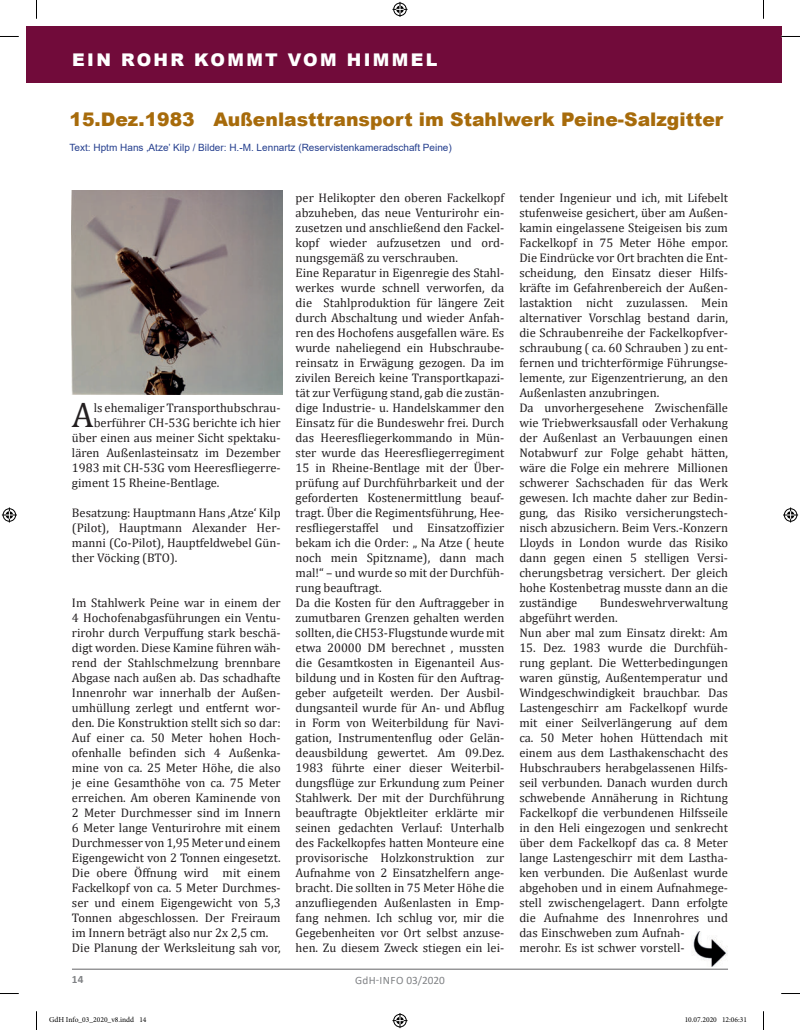
<style>
.page{position:relative;width:800px;height:1030px;background:#fff}
.page>*{position:absolute;margin:0;border:0;box-sizing:border-box;transform-origin:0 0}
.t1{font:35px "Cambria";color:#231f20}
.t2{font:900 18.75px "Arial";color:#a76b0b}
.t3{font:900 17.5px "Arial";letter-spacing:.135em;color:#fff}
.t4{font:12.5px/15px "Cambria";color:#231f20}
.t5{font:11.25px "Calibri";letter-spacing:.02em;color:#808285}
.t6{font:700 11.25px "Calibri";color:#808285}
.t7{font:10px "Arial";color:#253f8e}
.t8{font:7.5px "Minion Pro";color:#000}
</style>
<div class="page">
<hr style="left:72px;top:968px;width:655px;height:1px;background:#636366">
<div style="left:26px;top:26px;width:755px;height:57px;background:#710b3a"></div>
<img style="left:72px;top:190px;width:210px;height:204px">
<img style="left:693px;top:931px;width:34px;height:35px">
<svg style="left:0;top:36px;width:19px;height:1px"></svg>
<svg style="left:781px;top:36px;width:18px;height:1px"></svg>
<svg style="left:0;top:993px;width:19px;height:1px"></svg>
<svg style="left:781px;top:993px;width:18px;height:1px"></svg>
<svg style="left:36px;top:0;width:1px;height:19px"></svg>
<svg style="left:36px;top:1011px;width:1px;height:19px"></svg>
<svg style="left:763px;top:0;width:1px;height:19px"></svg>
<svg style="left:763px;top:1011px;width:1px;height:19px"></svg>
<svg style="left:392px;top:2px;width:15px;height:15px"></svg>
<svg style="left:392px;top:1013px;width:15px;height:15px"></svg>
<svg style="left:2px;top:507px;width:15px;height:15px"></svg>
<svg style="left:783px;top:507px;width:14px;height:15px"></svg>
<h3 class="t3" style="left:72px;top:53px;width:366px">EIN ROHR KOMMT VOM HIMMEL</h3>
<h2 class="t2" style="left:70px;top:112px;width:655px">15.Dez.1983 Außenlasttransport im Stahlwerk Peine-Salzgitter</h2>
<p class="t7" style="left:70px;top:140px;width:383px">Text: Hptm Hans ‚Atze’ Kilp / Bilder: H.-M. Lennartz (Reservistenkameradschaft Peine)</p>
<h1 class="t1" style="left:72px;top:402px;width:23px">A</h1>
<p class="t4" style="left:94px;top:400px;width:188px">ls ehemaliger Transporthubschrau-</p>
<p class="t4" style="left:94px;top:415px;width:188px">berführer CH-53G berichte ich hier</p>
<p class="t4" style="left:72px;top:430px;width:210px">über einen aus meiner Sicht spektaku-</p>
<p class="t4" style="left:72px;top:445px;width:210px">lären Außenlasteinsatz im Dezember</p>
<p class="t4" style="left:72px;top:460px;width:210px">1983 mit CH-53G vom Heeresfliegerre-</p>
<p class="t4" style="left:72px;top:475px;width:149px">giment 15 Rheine-Bentlage.</p>
<p class="t4" style="left:72px;top:505px;width:210px;text-align:justify">Besatzung: Hauptmann Hans ‚Atze‘ Kilp (Pilot), Hauptmann Alexander Her&shy;manni (Co-Pilot), Hauptfeldwebel Gün&shy;ther Vöcking (BTO).</p>
<p class="t4" style="left:72px;top:595px;width:210px">Im Stahlwerk Peine war in einem der 4 Hochofenabgasführungen ein Ventu&shy;rirohr durch Verpuffung stark beschä&shy;digt worden. Diese Kamine führen wäh&shy;rend der Stahlschmelzung brennbare Abgase nach außen ab. Das schadhafte Innenrohr war innerhalb der Außen&shy;umhüllung zerlegt und entfernt wor&shy;den. Die Konstruktion stellt sich so dar:<br>Auf einer ca. 50 Meter hohen Hoch&shy;ofenhalle befinden sich 4 Außenka&shy;mine von ca. 25 Meter Höhe, die also je eine Gesamthöhe von ca. 75 Meter erreichen. Am oberen Kaminende von 2 Meter Durchmesser sind im Innern 6 Meter lange Venturirohre mit einem Durchmesser von 1,95 Meter und einem Eigengewicht von 2 Tonnen eingesetzt.<br>Die obere Öffnung wird mit einem Fackelkopf von ca. 5 Meter Durchmes&shy;ser und einem Eigengewicht von 5,3<br>Tonnen abgeschlossen. Der Freiraum im Innern beträgt also nur 2x 2,5 cm.<br>Die Planung der Werksleitung sah vor,</p>
<p class="t4" style="left:295px;top:190px;width:210px">per Helikopter den oberen Fackelkopf abzuheben, das neue Venturirohr ein&shy;zusetzen und anschließend den Fackel&shy;kopf wieder aufzusetzen und ord&shy;nungsgemäß zu verschrauben.<br>Eine Reparatur in Eigenregie des Stahl&shy;werkes wurde schnell verworfen, da die Stahlproduktion für längere Zeit durch Abschaltung und wieder Anfah&shy;ren des Hochofens ausgefallen wäre. Es wurde naheliegend ein Hubschraube&shy;reinsatz in Erwägung gezogen. Da im zivilen Bereich keine Transportkapazi&shy;tät zur Verfügung stand, gab die zustän&shy;dige Industrie- u. Handelskammer den Einsatz für die Bundeswehr frei. Durch das Heeresfliegerkommando in Mün&shy;ster wurde das Heeresfliegerregiment 15 in Rheine-Bentlage mit der Über&shy;prüfung auf Durchführbarkeit und der geforderten Kostenermittlung beauf&shy;tragt. Über die Regimentsführung, Hee&shy;resfliegerstaffel und Einsatzoffizier bekam ich die Order: „ Na Atze ( heute noch mein Spitzname), dann mach mal!“ – und wurde so mit der Durchfüh&shy;rung beauftragt.<br>Da die Kosten für den Auftraggeber in zumutbaren Grenzen gehalten werden sollten, die CH53-Flugstunde wurde mit etwa 20000 DM berechnet , mussten die Gesamtkosten in Eigenanteil Aus&shy;bildung und in Kosten für den Auftrag&shy;geber aufgeteilt werden. Der Ausbil&shy;dungsanteil wurde für An- und Abflug in Form von Weiterbildung für Navi&shy;gation, Instrumentenflug oder Gelän&shy;deausbildung gewertet. Am 09.Dez.<br>1983 führte einer dieser Weiterbil&shy;dungsflüge zur Erkundung zum Peiner Stahlwerk. Der mit der Durchführung beauftragte Objektleiter erklärte mir seinen gedachten Verlauf: Unterhalb des Fackelkopfes hatten Monteure eine provisorische Holzkonstruktion zur Aufnahme von 2 Einsatzhelfern ange&shy;bracht. Die sollten in 75 Meter Höhe die anzufliegenden Außenlasten in Emp&shy;fang nehmen. Ich schlug vor, mir die Gegebenheiten vor Ort selbst anzuse&shy;hen. Zu diesem Zweck stiegen ein lei-</p>
<p class="t4" style="left:519px;top:190px;width:210px">tender Ingenieur und ich, mit Lifebelt stufenweise gesichert, über am Außen&shy;kamin eingelassene Steigeisen bis zum Fackelkopf in 75 Meter Höhe empor.<br>Die Eindrücke vor Ort brachten die Ent&shy;scheidung, den Einsatz dieser Hilfs&shy;kräfte im Gefahrenbereich der Außen&shy;lastaktion nicht zuzulassen. Mein alternativer Vorschlag bestand darin, die Schraubenreihe der Fackelkopfver&shy;schraubung ( ca. 60 Schrauben ) zu ent&shy;fernen und trichterförmige Führungse&shy;lemente, zur Eigenzentrierung, an den Außenlasten anzubringen.<br>Da unvorhergesehene Zwischenfälle wie Triebwerksausfall oder Verhakung der Außenlast an Verbauungen einen Notabwurf zur Folge gehabt hätten, wäre die Folge ein mehrere Millionen schwerer Sachschaden für das Werk gewesen. Ich machte daher zur Bedin&shy;gung, das Risiko versicherungstech&shy;nisch abzusichern. Beim Vers.-Konzern Lloyds in London wurde das Risiko dann gegen einen 5 stelligen Versi&shy;cherungsbetrag versichert. Der gleich hohe Kostenbetrag musste dann an die zuständige</p>
<p class="t4" style="left:519px;top:595px;width:210px;text-indent:80px">Bundeswehrverwaltung abgeführt werden.<br>Nun aber mal zum Einsatz direkt: Am</p>
<p class="t4" style="left:519px;top:640px;width:210px">15. Dez. 1983 wurde die Durchfüh&shy;rung geplant. Die Wetterbedingungen waren günstig, Außentemperatur und Windgeschwindigkeit brauchbar. Das Lastengeschirr am Fackelkopf wurde mit einer Seilverlängerung auf dem ca. 50 Meter hohen Hüttendach mit einem aus dem Lasthakenschacht des Hubschraubers herabgelassenen Hilfs&shy;seil verbunden. Danach wurden durch schwebende Annäherung in Richtung Fackelkopf die verbundenen Hilfsseile in den Heli eingezogen und senkrecht über dem Fackelkopf das ca. 8 Meter lange Lastengeschirr mit dem Lastha&shy;ken verbunden. Die Außenlast wurde abgehoben und in einem Aufnahmege&shy;stell zwischengelagert. Dann erfolgte die Aufnahme des Innenrohres und das Einschweben zum Aufnah&shy;merohr. Es ist schwer vorstell-</p>
<p class="t6" style="left:72px;top:974px;width:13px">14</p>
<p class="t5" style="left:355px;top:973px;width:91px">GdH-INFO 03/2020</p>
<p class="t8" style="left:49px;top:1017px;width:99px">GdH Info_03_2020_v8.indd 14</p>
<p class="t8" style="left:684px;top:1017px;width:64px">10.07.2020 12:06:31</p>
</div>
